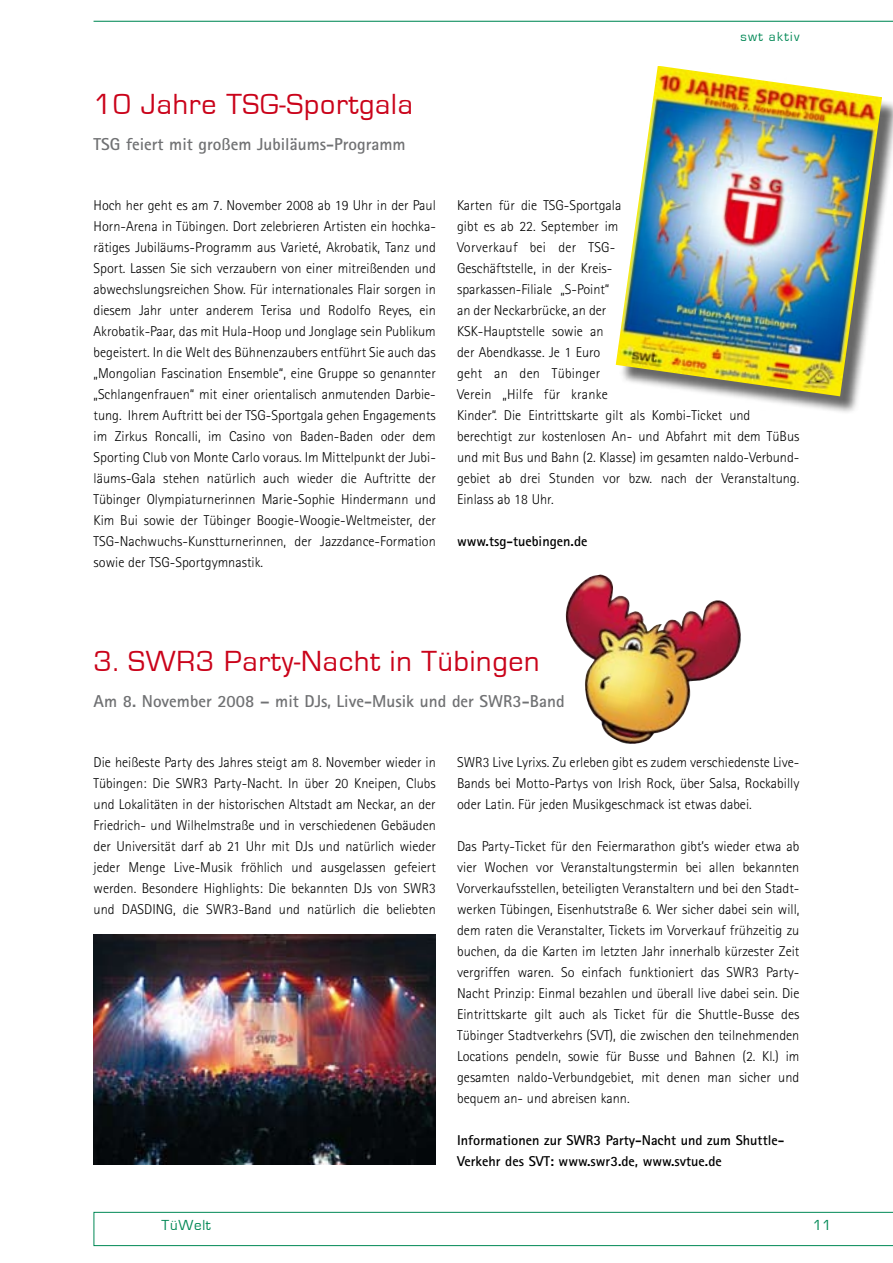
<style>
.page{position:relative;width:893px;height:1263px;background:#fff}
.page>*{position:absolute;margin:0;border:0;box-sizing:border-box;transform-origin:0 0}
.t1{font:30px "Eurostile";letter-spacing:.025em;color:#ca031a}
.t2{font:700 17.25px "Rotis Sans Serif";color:#707173}
.t3{font:15px "Eurostile";letter-spacing:.05em;color:#085}
.t4{font:300 14.25px/21px "Rotis Sans Serif";color:#000;text-align:justify}
.t5{font:700 14.25px/21px "Rotis Sans Serif";color:#000}
.t6{font:13.5px "Eurostile";letter-spacing:.1em;color:#085}
</style>
<div class="page">
<hr style="left:94px;top:21px;width:799px;height:1px;background:#085">
<svg style="left:94px;top:1212px;width:799px;height:34px"></svg>
<div style="left:618px;top:68px;width:275px;height:346px;background:#000;opacity:.6"></div>
<img style="left:616px;top:66px;width:266px;height:330px">
<img style="left:94px;top:934px;width:342px;height:230px">
<img style="left:565px;top:574px;width:176px;height:170px">
<h1 class="t1" style="left:94px;top:88px;width:321px">10 Jahre TSG-Sportgala</h1>
<p class="t2" style="left:94px;top:133px;width:314px">TSG feiert mit großem Jubiläums-Programm</p>
<p class="t4" style="left:94px;top:195px;width:344px">Hoch her geht es am 7. November 2008 ab 19 Uhr in der Paul Horn-Arena in Tübingen. Dort zelebrieren Artisten ein hochka&shy;rätiges Jubiläums-Programm aus Varieté, Akrobatik, Tanz und Sport. Lassen Sie sich verzaubern von einer mitreißenden und abwechslungsreichen Show. Für internationales Flair sorgen in diesem Jahr unter anderem Terisa und Rodolfo Reyes, ein Akrobatik-Paar, das mit Hula-Hoop und Jonglage sein Publikum begeistert. In die Welt des Bühnenzaubers entführt Sie auch das „Mongolian Fascination Ensemble“, eine Gruppe so genannter „Schlangenfrauen“ mit einer orientalisch anmutenden Darbie&shy;tung. Ihrem Auftritt bei der TSG-Sportgala gehen Engagements im Zirkus Roncalli, im Casino von Baden-Baden oder dem Sporting Club von Monte Carlo voraus. Im Mittelpunkt der Jubi&shy;läums-Gala stehen natürlich auch wieder die Auftritte der Tübinger Olympiaturnerinnen Marie-Sophie Hindermann und Kim Bui sowie der Tübinger Boogie-Woogie-Weltmeister, der TSG-Nachwuchs-Kunstturnerinnen, der Jazzdance-Formation sowie der TSG-Sportgymnastik.</p>
<p class="t6" style="left:740px;top:29px;width:61px">swt aktiv</p>
<p class="t4" style="left:457px;top:195px;width:344px;text-align:left">Karten für die TSG-Sportgala<br>gibt es ab 22. September im<br>Vorverkauf bei der TSG-<br>Geschäftstelle, in der Kreis-<br>sparkassen-Filiale „S-Point“<br>an der Neckarbrücke, an der<br>KSK-Hauptstelle sowie an<br>der Abendkasse. Je 1 Euro<br>geht an den Tübinger<br>Verein „Hilfe für kranke<br>Kinder“. Die Eintrittskarte gilt als Kombi-Ticket und berechtigt zur kostenlosen An- und Abfahrt mit dem TüBus und mit Bus und Bahn (2. Klasse) im gesamten naldo-Verbund&shy;gebiet ab drei Stunden vor bzw. nach der Veranstaltung.<br>Einlass ab 18 Uhr.</p>
<p class="t5" style="left:457px;top:531px;width:132px">www.tsg-tuebingen.de</p>
<h1 class="t1" style="left:94px;top:645px;width:448px">3. SWR3 Party-Nacht in Tübingen</h1>
<p class="t2" style="left:94px;top:690px;width:473px">Am 8. November 2008 – mit DJs, Live-Musik und der SWR3-Band</p>
<p class="t4" style="left:94px;top:751px;width:344px">Die heißeste Party des Jahres steigt am 8. November wieder in Tübingen: Die SWR3 Party-Nacht. In über 20 Kneipen, Clubs und Lokalitäten in der historischen Altstadt am Neckar, an der Friedrich- und Wilhelmstraße und in verschiedenen Gebäuden der Universität darf ab 21 Uhr mit DJs und natürlich wieder jeder Menge Live-Musik fröhlich und ausgelassen gefeiert werden. Besondere Highlights: Die bekannten DJs von SWR3 und DASDING, die SWR3-Band und natürlich die beliebten</p>
<p class="t4" style="left:457px;top:751px;width:344px">SWR3 Live Lyrixs. Zu erleben gibt es zudem verschiedenste Live-Bands bei Motto-Partys von Irish Rock, über Salsa, Rockabilly oder Latin. Für jeden Musikgeschmack ist etwas dabei.</p>
<p class="t4" style="left:457px;top:835px;width:344px">Das Party-Ticket für den Feiermarathon gibt’s wieder etwa ab vier Wochen vor Veranstaltungstermin bei allen bekannten Vorverkaufsstellen, beteiligten Veranstaltern und bei den Stadt&shy;werken Tübingen, Eisenhutstraße 6. Wer sicher dabei sein will, dem raten die Veranstalter, Tickets im Vorverkauf frühzeitig zu buchen, da die Karten im letzten Jahr innerhalb kürzester Zeit vergriffen waren. So einfach funktioniert das SWR3 Party-Nacht Prinzip: Einmal bezahlen und überall live dabei sein. Die Eintrittskarte gilt auch als Ticket für die Shuttle-Busse des Tübinger Stadtverkehrs (SVT), die zwischen den teilnehmenden Locations pendeln, sowie für Busse und Bahnen (2. Kl.) im gesamten naldo-Verbundgebiet, mit denen man sicher und bequem an- und abreisen kann.</p>
<p class="t5" style="left:457px;top:1129px;width:329px">Informationen zur SWR3 Party-Nacht und zum Shuttle-<br>Verkehr des SVT: www.swr3.de, www.svtue.de</p>
<p class="t3" style="left:162px;top:1217px;width:51px">TüWelt</p>
<p class="t3" style="left:813px;top:1217px;width:20px">11</p>
</div>
